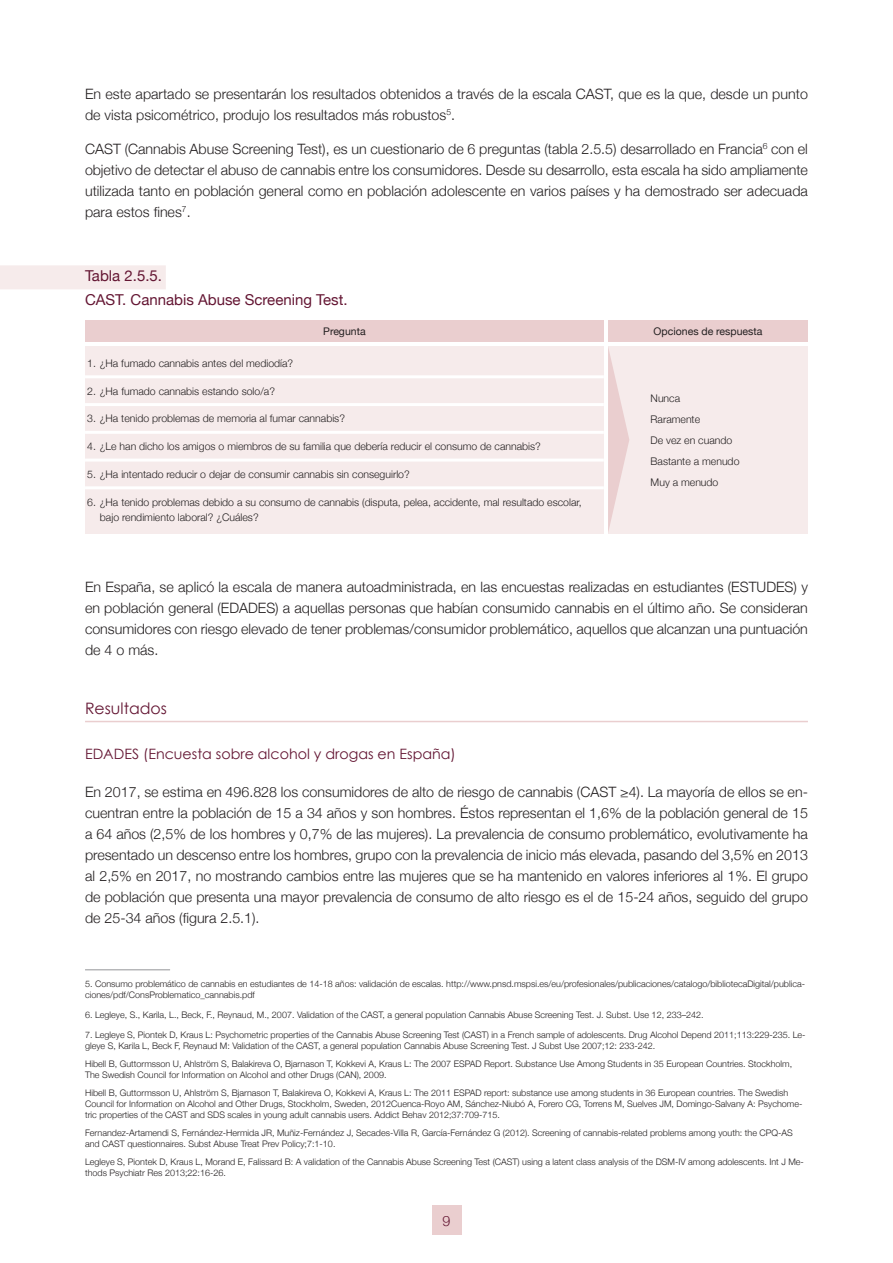
<style>
.page{position:relative;width:893px;height:1263px;background:#fff}
.page>*{position:absolute;margin:0;border:0;box-sizing:border-box;transform-origin:0 0}
.t1{font:15.75px "Century Gothic";color:#641633}
.t2{font:15px/23.7px "Helvetica Neue";color:#641633}
.t3{font:300 14.25px/21px "Helvetica Neue";color:#231f20;text-align:justify}
.t4{font:14.25px "Century Gothic";color:#641633}
.t5{font:300 14.25px "Helvetica Neue";color:#641633}
.t6{font:300 10.5px/15px "Helvetica Neue";color:#231f20}
.t7{font:10.5px "Helvetica Neue";color:#231f20}
.t8{font:300 9px/11.2px "Helvetica Neue";color:#231f20}
</style>
<div class="page">
<div style="left:85px;top:346px;width:519px;height:187px;background:#f6ebeb"></div>
<hr style="left:85px;top:721px;width:723px;height:1px;background:#eacecf">
<hr style="left:85px;top:486px;width:519px;height:3px;background:#fff">
<hr style="left:85px;top:459px;width:519px;height:3px;background:#fff">
<hr style="left:85px;top:431px;width:519px;height:3px;background:#fff">
<hr style="left:85px;top:403px;width:519px;height:3px;background:#fff">
<hr style="left:85px;top:375px;width:519px;height:3px;background:#fff">
<div style="left:608px;top:346px;width:200px;height:187px;background:#f6ebeb"></div>
<div style="left:608px;top:321px;width:200px;height:21px;background:#eacecf"></div>
<div style="left:85px;top:321px;width:519px;height:21px;background:#eacecf"></div>
<div style="left:0;top:265px;width:166px;height:24px;background:#f6ebeb"></div>
<hr style="left:85px;top:969px;width:85px;height:1px;background:#939598">
<div style="left:432px;top:1205px;width:29px;height:30px;background:#eacecf"></div>
<svg style="left:608px;top:348px;width:21px;height:184px"></svg>
<p class="t3" style="left:85px;top:83px;width:724px">En este apartado se presentarán los resultados obtenidos a través de la escala CAST, que es la que, desde un punto de vista psicométrico, produjo los resultados más robustos<sup>5</sup>.</p>
<p class="t3" style="left:85px;top:138px;width:724px">CAST (Cannabis Abuse Screening Test), es un cuestionario de 6 preguntas (tabla 2.5.5) desarrollado en Francia<sup>6</sup> con el objetivo de detectar el abuso de cannabis entre los consumidores. Desde su desarrollo, esta escala ha sido ampliamente utilizada tanto en población general como en población adolescente en varios países y ha demostrado ser adecuada para estos fines<sup>7</sup>.</p>
<p class="t2" style="left:85px;top:263px;width:264px">Tabla 2.5.5.<br>CAST. Cannabis Abuse Screening Test.</p>
<p class="t7" style="left:323px;top:325px;width:44px">Pregunta</p>
<p class="t7" style="left:654px;top:325px;width:110px">Opciones de respuesta</p>
<p class="t6" style="left:87px;top:355px;width:208px">1. ¿Ha fumado cannabis antes del mediodía?</p>
<p class="t6" style="left:87px;top:383px;width:189px">2. ¿Ha fumado cannabis estando solo/a?</p>
<p class="t6" style="left:651px;top:390px;width:31px">Nunca</p>
<p class="t6" style="left:87px;top:411px;width:259px">3. ¿Ha tenido problemas de memoria al fumar cannabis?</p>
<p class="t6" style="left:651px;top:411px;width:51px">Raramente</p>
<p class="t6" style="left:87px;top:439px;width:455px">4. ¿Le han dicho los amigos o miembros de su familia que debería reducir el consumo de cannabis?</p>
<p class="t6" style="left:87px;top:466px;width:324px">5. ¿Ha intentado reducir o dejar de consumir cannabis sin conseguirlo?</p>
<p class="t6" style="left:100px;top:494px;width:483px;text-indent:-13px">6. ¿Ha tenido problemas debido a su consumo de cannabis (disputa, pelea, accidente, mal resultado escolar, bajo rendimiento laboral? ¿Cuáles?</p>
<p class="t6" style="left:651px;top:432px;width:83px">De vez en cuando</p>
<p class="t6" style="left:651px;top:453px;width:90px">Bastante a menudo</p>
<p class="t6" style="left:651px;top:474px;width:69px">Muy a menudo</p>
<p class="t3" style="left:85px;top:576px;width:724px">En España, se aplicó la escala de manera autoadministrada, en las encuestas realizadas en estudiantes (ESTUDES) y en población general (EDADES) a aquellas personas que habían consumido cannabis en el último año. Se consideran consumidores con riesgo elevado de tener problemas/consumidor problemático, aquellos que alcanzan una puntuación de 4 o más.</p>
<p class="t1" style="left:85px;top:698px;width:83px">Resultados</p>
<p class="t4" style="left:85px;top:744px;width:372px">EDADES (Encuesta sobre alcohol y drogas en España)</p>
<p class="t3" style="left:85px;top:781px;width:724px">En 2017, se estima en 496.828 los consumidores de alto de riesgo de cannabis (CAST ≥4). La mayoría de ellos se en&shy;cuentran entre la población de 15 a 34 años y son hombres. Éstos representan el 1,6% de la población general de 15 a 64 años (2,5% de los hombres y 0,7% de las mujeres). La prevalencia de consumo problemático, evolutivamente ha presentado un descenso entre los hombres, grupo con la prevalencia de inicio más elevada, pasando del 3,5% en 2013 al 2,5% en 2017, no mostrando cambios entre las mujeres que se ha mantenido en valores inferiores al 1%. El grupo de población que presenta una mayor prevalencia de consumo de alto riesgo es el de 15-24 años, seguido del grupo de 25-34 años (figura 2.5.1).</p>
<p class="t8" style="left:85px;top:978px;width:721px">5. Consumo problemático de cannabis en estudiantes de 14-18 años: validación de escalas. http://www.pnsd.mspsi.es/eu/profesionales/publicaciones/catalogo/bibliotecaDigital/publica&shy;ciones/pdf/ConsProblematico_cannabis.pdf</p>
<p class="t8" style="left:85px;top:1009px;width:620px">6. Legleye, S., Karila, L., Beck, F., Reynaud, M., 2007. Validation of the CAST, a general population Cannabis Abuse Screening Test. J. Subst. Use 12, 233–242.</p>
<p class="t8" style="left:85px;top:1029px;width:722px">7. Legleye S, Piontek D, Kraus L: Psychometric properties of the Cannabis Abuse Screening Test (CAST) in a French sample of adolescents. Drug Alcohol Depend 2011;113:229-235. Le&shy;gleye S, Karila L, Beck F, Reynaud M: Validation of the CAST, a general population Cannabis Abuse Screening Test. J Subst Use 2007;12: 233-242.</p>
<p class="t8" style="left:85px;top:1058px;width:709px">Hibell B, Guttormsson U, Ahlström S, Balakireva O, Bjarnason T, Kokkevi A, Kraus L: The 2007 ESPAD Report. Substance Use Among Students in 35 European Countries. Stockholm,<br>The Swedish Council for Information on Alcohol and other Drugs (CAN), 2009.</p>
<p class="t8" style="left:85px;top:1087px;width:719px">Hibell B, Guttormsson U, Ahlström S, Bjarnason T, Balakireva O, Kokkevi A, Kraus L: The 2011 ESPAD report: substance use among students in 36 European countries. The Swedish<br>Council for Information on Alcohol and Other Drugs, Stockholm, Sweden, 2012Cuenca-Royo AM, Sánchez-Niubó A, Forero CG, Torrens M, Suelves JM, Domingo-Salvany A: Psychome&shy;tric properties of the CAST and SDS scales in young adult cannabis users. Addict Behav 2012;37:709-715.</p>
<p class="t8" style="left:85px;top:1127px;width:709px">Fernandez-Artamendi S, Fernández-Hermida JR, Muñiz-Fernández J, Secades-Villa R, García-Fernández G (2012). Screening of cannabis-related problems among youth: the CPQ-AS and CAST questionnaires. Subst Abuse Treat Prev Policy;7:1-10.</p>
<p class="t8" style="left:85px;top:1156px;width:720px">Legleye S, Piontek D, Kraus L, Morand E, Falissard B: A validation of the Cannabis Abuse Screening Test (CAST) using a latent class analysis of the DSM-IV among adolescents. Int J Me&shy;thods Psychiatr Res 2013;22:16-26.</p>
<p class="t5" style="left:442px;top:1212px;width:9px">9</p>
</div>
